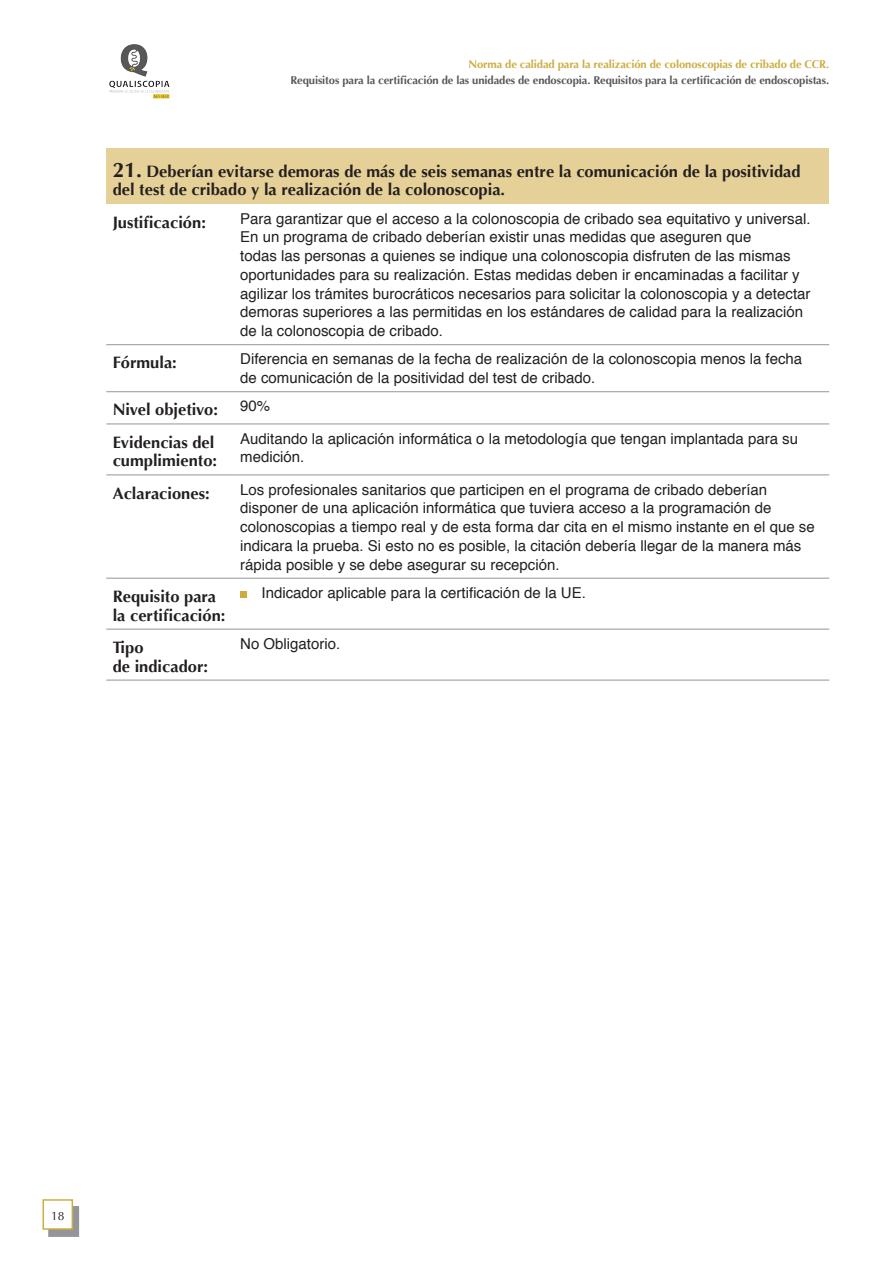
<style>
.page{position:relative;width:893px;height:1263px;background:#fff}
.page>*{position:absolute;margin:0;border:0;box-sizing:border-box;transform-origin:0 0}
.t1{font:700 16.5px/18.8px "Optima";color:#231f20}
.t2{font:15px/18.8px "Helvetica";color:#231f20}
.t3{font:12px "Optima";color:#231f20}
.t4{font:700 11.25px "Optima";letter-spacing:-.01em;color:#57585a}
.t5{font:700 11.25px "Optima";letter-spacing:-.01em;color:#cdad40}
.s1{font-size:21px}
</style>
<div class="page">
<div style="left:48px;top:1206px;width:31px;height:31px;background:#939598"></div>
<div style="left:43px;top:1199px;width:30px;height:31px;background:#fff;border:2px solid #cdad40"></div>
<img style="left:109px;top:44px;width:61px;height:55px">
<div style="left:106px;top:149px;width:723px;height:55px;background:#e5d098"></div>
<hr style="left:106px;top:344px;width:128px;height:1px;background:#939598">
<hr style="left:234px;top:344px;width:595px;height:1px;background:#939598">
<hr style="left:106px;top:391px;width:128px;height:1px;background:#939598">
<hr style="left:234px;top:391px;width:595px;height:1px;background:#939598">
<hr style="left:106px;top:424px;width:128px;height:1px;background:#939598">
<hr style="left:234px;top:424px;width:595px;height:1px;background:#939598">
<hr style="left:106px;top:474px;width:128px;height:1px;background:#939598">
<hr style="left:234px;top:474px;width:595px;height:1px;background:#939598">
<hr style="left:106px;top:578px;width:128px;height:1px;background:#939598">
<hr style="left:234px;top:578px;width:595px;height:1px;background:#939598">
<hr style="left:106px;top:629px;width:128px;height:1px;background:#939598">
<hr style="left:234px;top:629px;width:595px;height:1px;background:#939598">
<hr style="left:106px;top:680px;width:128px;height:1px;background:#939598">
<hr style="left:234px;top:680px;width:595px;height:1px;background:#939598">
<div style="left:240px;top:591px;width:7px;height:7px;background:#cdad40"></div>
<p class="t5" style="left:468px;top:57px;width:362px">Norma de calidad para la realización de colonoscopias de cribado de CCR.</p>
<p class="t4" style="left:290px;top:74px;width:540px">Requisitos para la certificación de las unidades de endoscopia. Requisitos para la certificación de endoscopistas.</p>
<p class="t1" style="left:113px;top:162px;width:689px"><span class="s1">21.</span> Deberían evitarse demoras de más de seis semanas entre la comunicación de la positividad del test de cribado y la realización de la colonoscopia.</p>
<p class="t1" style="left:113px;top:213px;width:95px">Justificación:</p>
<p class="t2" style="left:240px;top:209px;width:572px">Para garantizar que el acceso a la colonoscopia de cribado sea equitativo y universal.<br>En un programa de cribado deberían existir unas medidas que aseguren que<br>todas las personas a quienes se indique una colonoscopia disfruten de las mismas oportunidades para su realización. Estas medidas deben ir encaminadas a facilitar y agilizar los trámites burocráticos necesarios para solicitar la colonoscopia y a detectar demoras superiores a las permitidas en los estándares de calidad para la realización de la colonoscopia de cribado.</p>
<p class="t1" style="left:113px;top:354px;width:66px">Fórmula:</p>
<p class="t2" style="left:240px;top:350px;width:563px">Diferencia en semanas de la fecha de realización de la colonoscopia menos la fecha de comunicación de la positividad del test de cribado.</p>
<p class="t1" style="left:113px;top:401px;width:107px">Nivel objetivo:</p>
<p class="t2" style="left:240px;top:397px;width:32px">90%</p>
<p class="t1" style="left:113px;top:433px;width:106px">Evidencias del cumplimiento:</p>
<p class="t2" style="left:240px;top:429px;width:559px">Auditando la aplicación informática o la metodología que tengan implantada para su medición.</p>
<p class="t1" style="left:113px;top:484px;width:99px">Aclaraciones:</p>
<p class="t2" style="left:240px;top:480px;width:576px">Los profesionales sanitarios que participen en el programa de cribado deberían disponer de una aplicación informática que tuviera acceso a la programación de colonoscopias a tiempo real y de esta forma dar cita en el mismo instante en el que se indicara la prueba. Si esto no es posible, la citación debería llegar de la manera más rápida posible y se debe asegurar su recepción.</p>
<p class="t1" style="left:113px;top:587px;width:114px">Requisito para la certificación:</p>
<p class="t2" style="left:261px;top:584px;width:326px">Indicador aplicable para la certificación de la UE.</p>
<p class="t1" style="left:113px;top:638px;width:97px">Tipo<br>de indicador:</p>
<p class="t2" style="left:240px;top:635px;width:102px">No Obligatorio.</p>
<p class="t3" style="left:51px;top:1209px;width:15px">18</p>
</div>
